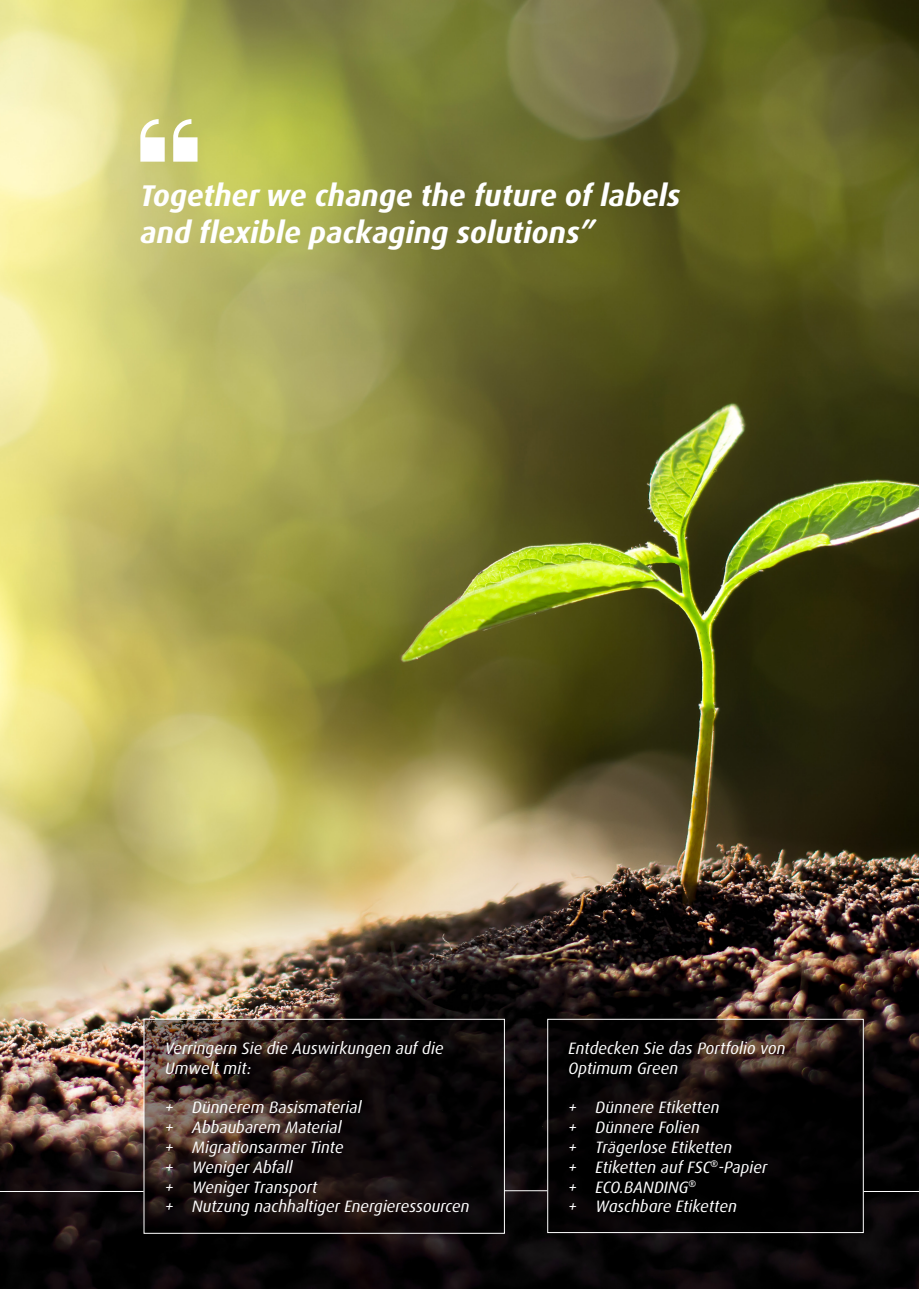
<style>
.page{position:relative;width:919px;height:1289px;background:#fff}
.page>*{position:absolute;margin:0;border:0;box-sizing:border-box;transform-origin:0 0}
.t1{font:italic 700 30px/36px "Dax Pro";color:#fff}
.t2{font:italic 16.5px/19.8px "Dax Pro";color:#fff}
.t3{font:italic 16.5px "Dax";color:#fff}
.s1{font-family:"Dax Pro"}
</style>
<div class="page">
<img style="left:0;top:0;width:918px;height:1288px">
<svg style="left:146px;top:1020px;width:356px;height:211px"></svg>
<div style="left:144px;top:1018px;width:360px;height:215px;border:1px solid #fff"></div>
<svg style="left:549px;top:1020px;width:312px;height:210px;fill:#020202"></svg>
<div style="left:547px;top:1018px;width:316px;height:214px;border:1px solid #fff"></div>
<svg style="left:140px;top:119px;width:25px;height:43px"></svg>
<svg style="left:173px;top:119px;width:24px;height:43px"></svg>
<hr style="left:0;top:1191px;width:144px;height:1px;background:#fff">
<hr style="left:504px;top:1190px;width:43px;height:1px;background:#fff">
<svg style="left:862px;top:1190px;width:56px;height:44px"></svg>
<h1 class="t1" style="left:140px;top:178px;width:541px">Together we change the future of labels and flexible packaging solutions”</h1>
<p class="t2" style="left:165px;top:1038px;width:280px">Verringern Sie die Auswirkungen auf die<br>Umwelt mit:</p>
<p class="t2" style="left:165px;top:1097px;width:306px">+ Dünnerem Basismaterial<br>+ Abbaubarem Material<br>+ Migrationsarmer Tinte<br>+ Weniger Abfall<br>+ Weniger Transport<br>+ Nutzung nachhaltiger Energieressourcen</p>
<p class="t2" style="left:568px;top:1038px;width:218px">Entdecken Sie das Portfolio von<br>Optimum Green</p>
<p class="t2" style="left:568px;top:1097px;width:200px">+ Dünnere Etiketten<br>+ Dünnere Folien<br>+ Trägerlose Etiketten<br>+ Etiketten auf FSC<sup>®</sup>-Papier + ECO.BANDING<sup>®</sup></p>
<p class="t3" style="left:568px;top:1197px;width:170px"><span class="s1">+</span> Waschbare Etiketten</p>
</div>
